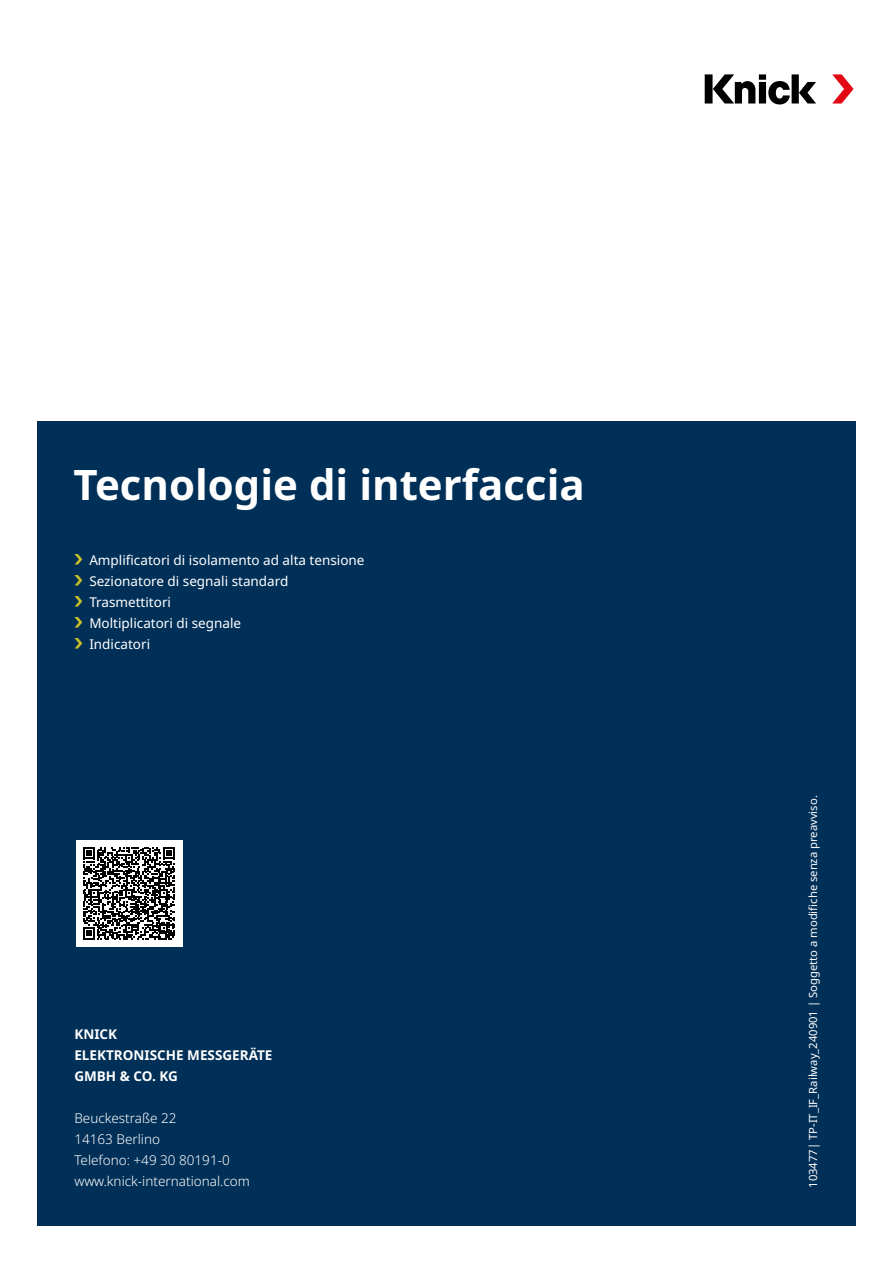
<style>
.page{position:relative;width:893px;height:1263px;background:#fff}
.page>*{position:absolute;margin:0;border:0;box-sizing:border-box;transform-origin:0 0}
.t1{font:700 42px "Noto Sans";color:#fff}
.t2{font:13.5px/21px "Noto Sans";color:#fff}
.t3{font:300 13.5px/21px "Noto Sans";color:#fff}
.t4{font:700 13.5px/21px "Noto Sans";color:#fff}
.t5{font:11.25px "Noto Sans";color:#fff}
</style>
<div class="page">
<div style="left:37px;top:421px;width:819px;height:805px;background:#002f57"></div>
<div style="left:76px;top:840px;width:106px;height:106px;background:#fff"></div>
<svg style="left:83px;top:847px;width:92px;height:92px"></svg>
<svg style="left:74px;top:554px;width:8px;height:10px"></svg>
<svg style="left:74px;top:575px;width:8px;height:10px"></svg>
<svg style="left:74px;top:596px;width:8px;height:10px"></svg>
<svg style="left:74px;top:617px;width:8px;height:10px"></svg>
<svg style="left:74px;top:638px;width:8px;height:10px"></svg>
<svg style="left:705px;top:74px;width:111px;height:30px"></svg>
<svg style="left:832px;top:74px;width:21px;height:30px"></svg>
<h1 class="t1" style="left:74px;top:455px;width:513px">Tecnologie di interfaccia</h1>
<p class="t2" style="left:89px;top:549px;width:277px">Amplificatori di isolamento ad alta tensione<br>Sezionatore di segnali standard<br>Trasmettitori<br>Moltiplicatori di segnale<br>Indicatori</p>
<p class="t4" style="left:74px;top:1024px;width:200px">KNICK<br>ELEKTRONISCHE MESSGERÄTE<br>GMBH &amp; CO. KG</p>
<p class="t3" style="left:74px;top:1108px;width:177px">Beuckestraße 22<br>14163 Berlino<br>Telefono: +49 30 80191-0 www.knick-international.com</p>
<p class="t5" style="left:805px;top:1188px;width:394px;rotate:-90deg">103477| TP-IT_IF_Railway_240901 | Soggetto a modifiche senza preavviso.</p>
</div>
